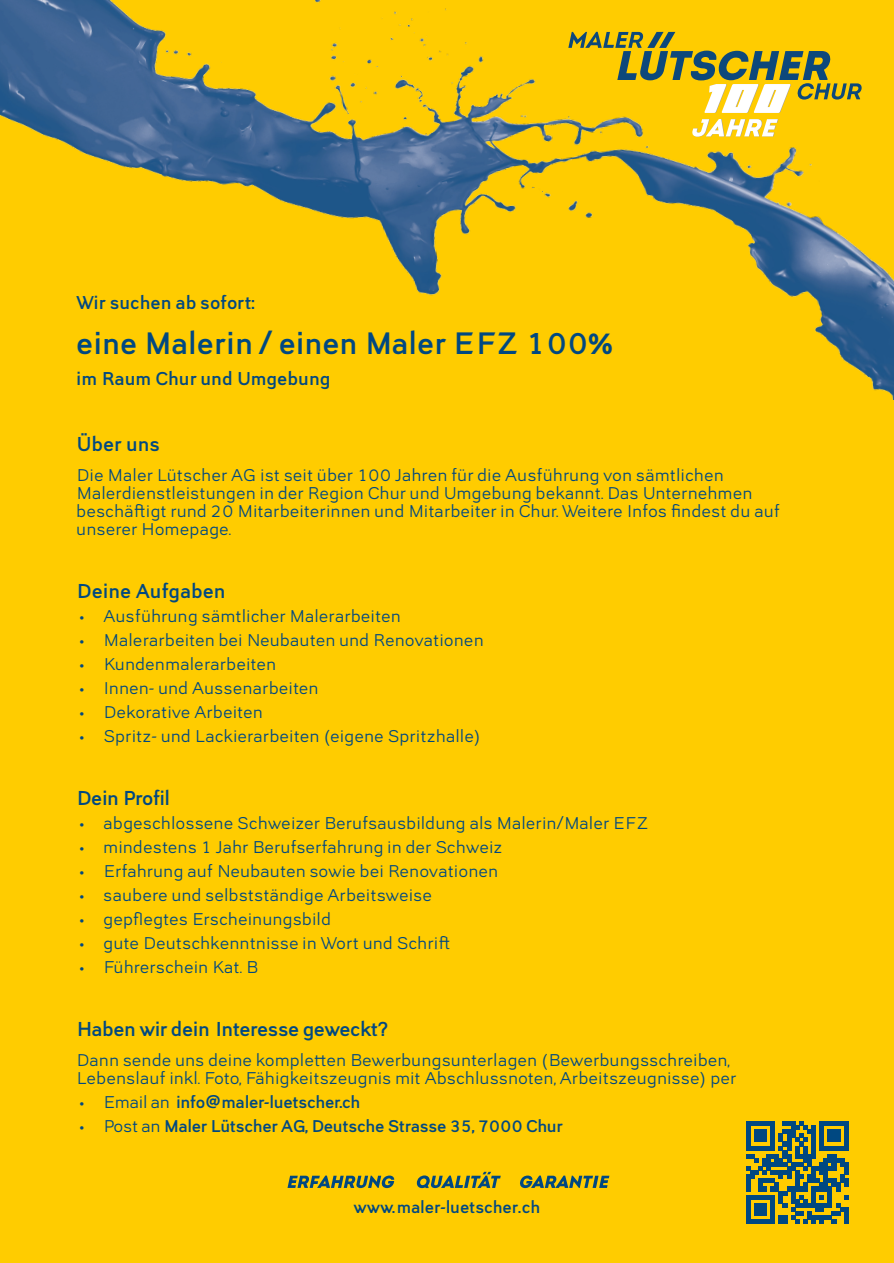
<style>
.page{position:relative;width:894px;height:1263px;background:#fff}
.page>*{position:absolute;margin:0;border:0;box-sizing:border-box;transform-origin:0 0}
.t1{font:700 30px "Civolis";color:#004881}
.t2{font:700 19.5px "Civolis";letter-spacing:-.02em;color:#004881}
.t3{font:700 19.5px "Civolis";color:#004881}
.t4{font:700 18px "Civolis";color:#004881}
.t5{font:16.5px/18px "Civolis";color:#004881}
.t6{font:700 16.5px "Civolis";letter-spacing:-.02em;color:#004881}
.s1{font-weight:400}
</style>
<div class="page">
<div style="left:0;top:0;width:893px;height:1263px;background:#fc0"></div>
<svg style="left:287px;top:1175px;width:107px;height:13px"></svg>
<svg style="left:416px;top:1172px;width:84px;height:16px"></svg>
<svg style="left:520px;top:1175px;width:89px;height:13px"></svg>
<img style="left:0;top:0;width:893px;height:400px">
<svg style="left:691px;top:119px;width:87px;height:18px"></svg>
<svg style="left:568px;top:32px;width:293px;height:81px"></svg>
<svg style="left:746px;top:1121px;width:102px;height:103px"></svg>
<p class="t4" style="left:76px;top:295px;width:180px">Wir suchen ab sofort:</p>
<h1 class="t1" style="left:76px;top:330px;width:537px">eine Malerin / einen Maler EFZ 100%</h1>
<p class="t4" style="left:76px;top:371px;width:256px">im Raum Chur und Umgebung</p>
<p class="t2" style="left:76px;top:436px;width:85px">Über uns</p>
<p class="t5" style="left:76px;top:468px;width:705px">Die Maler Lütscher AG ist seit über 100 Jahren für die Ausführung von sämtlichen Malerdienstleistungen in der Region Chur und Umgebung bekannt. Das Unternehmen beschäftigt rund 20 Mitarbeiterinnen und Mitarbeiter in Chur. Weitere Infos findest du auf unserer Homepage.</p>
<p class="t3" style="left:76px;top:583px;width:151px">Deine Aufgaben</p>
<p class="t5" style="left:76px;top:609px;width:326px">• Ausführung sämtlicher Malerarbeiten</p>
<p class="t5" style="left:76px;top:633px;width:409px">• Malerarbeiten bei Neubauten und Renovationen</p>
<p class="t5" style="left:76px;top:657px;width:201px">• Kundenmalerarbeiten</p>
<p class="t5" style="left:76px;top:681px;width:244px">• Innen- und Aussenarbeiten</p>
<p class="t5" style="left:76px;top:705px;width:188px">• Dekorative Arbeiten</p>
<p class="t5" style="left:76px;top:729px;width:406px">• Spritz- und Lackierarbeiten (eigene Spritzhalle)</p>
<p class="t2" style="left:76px;top:789px;width:95px">Dein Profil</p>
<p class="t5" style="left:76px;top:816px;width:574px">• abgeschlossene Schweizer Berufsausbildung als Malerin/Maler EFZ</p>
<p class="t5" style="left:76px;top:840px;width:428px">• mindestens 1 Jahr Berufserfahrung in der Schweiz</p>
<p class="t5" style="left:76px;top:864px;width:423px">• Erfahrung auf Neubauten sowie bei Renovationen</p>
<p class="t5" style="left:76px;top:888px;width:357px">• saubere und selbstständige Arbeitsweise</p>
<p class="t5" style="left:76px;top:912px;width:256px">• gepflegtes Erscheinungsbild</p>
<p class="t5" style="left:76px;top:936px;width:375px">• gute Deutschkenntnisse in Wort und Schrift</p>
<p class="t5" style="left:76px;top:960px;width:184px">• Führerschein Kat. B</p>
<p class="t2" style="left:76px;top:1020px;width:314px">Haben wir dein Interesse geweckt?</p>
<p class="t5" style="left:76px;top:1053px;width:661px">Dann sende uns deine kompletten Bewerbungsunterlagen (Bewerbungsschreiben,<br>Lebenslauf inkl. Foto, Fähigkeitszeugnis mit Abschlussnoten, Arbeitszeugnisse) per</p>
<p class="t6" style="left:76px;top:1095px;width:285px"><span class="s1">• Email an</span> info@maler-luetscher.ch</p>
<p class="t6" style="left:76px;top:1119px;width:488px"><span class="s1">• Post an</span> Maler Lütscher AG, Deutsche Strasse 35, 7000 Chur</p>
<p class="t6" style="left:353px;top:1200px;width:188px">www.maler-luetscher.ch</p>
</div>
